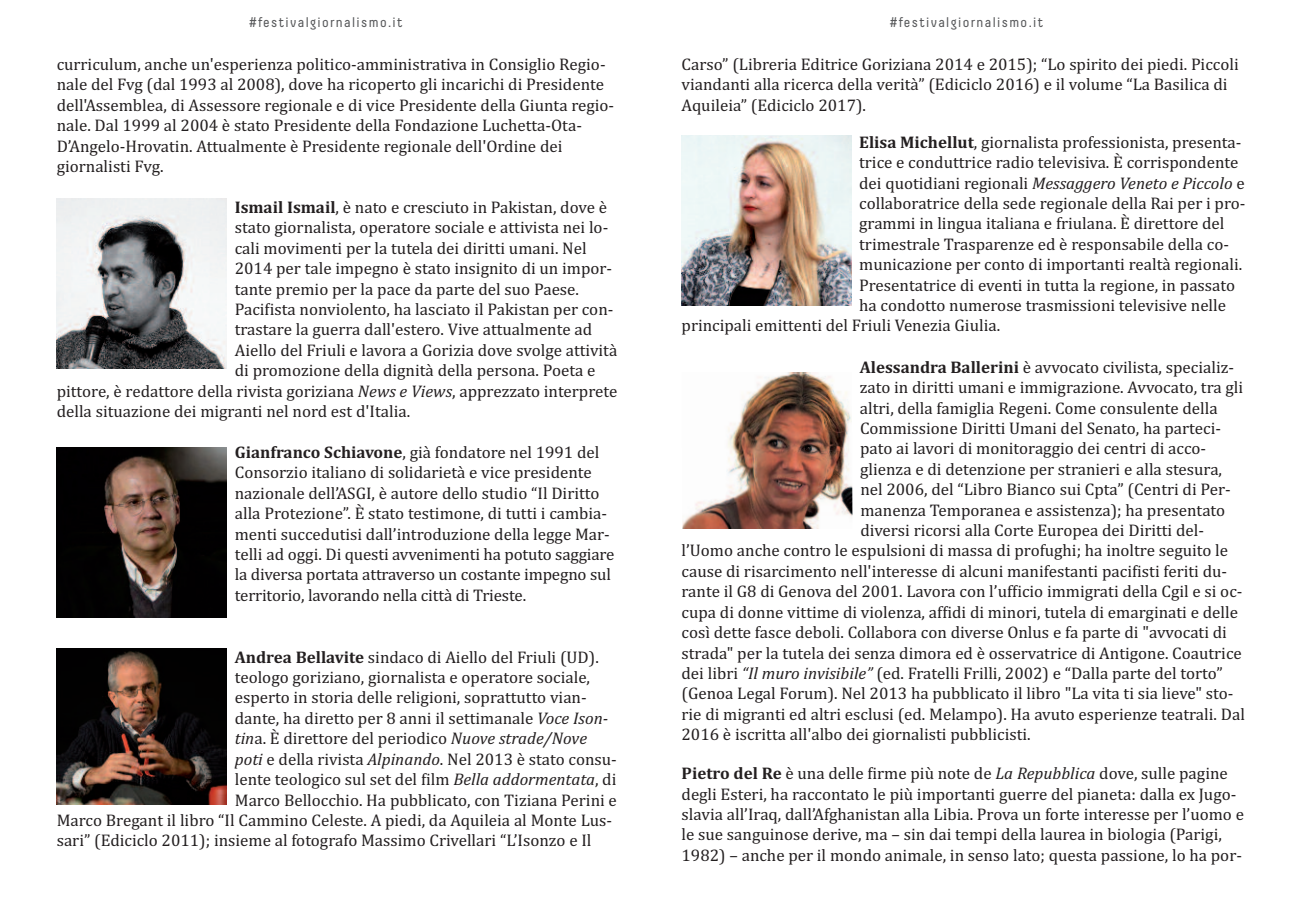
<style>
.page{position:relative;width:1304px;height:908px;background:#fff}
.page>*{position:absolute;margin:0;border:0;box-sizing:border-box;transform-origin:0 0}
.t1{font:17px/20.4px "Cambria";color:#231f20}
.t2{font:italic 17px "Cambria";color:#231f20}
.t3{font:14px "Decima Pro";letter-spacing:.1em;color:#57585a}
.s1{font-weight:700}
.s2{font-style:italic}
.s3{font-style:normal}
</style>
<div class="page">
<img style="left:57px;top:198px;width:170px;height:171px">
<img style="left:57px;top:447px;width:170px;height:170px">
<img style="left:681px;top:135px;width:170px;height:170px">
<img style="left:682px;top:372px;width:170px;height:157px">
<img style="left:57px;top:648px;width:170px;height:155px">
<p class="t3" style="left:249px;top:15px;width:155px">#festivalgiornalismo.it</p>
<p class="t3" style="left:890px;top:15px;width:155px">#festivalgiornalismo.it</p>
<p class="t1" style="left:57px;top:54px;width:559px">curriculum, anche un'esperienza politico-amministrativa in Consiglio Regio&shy;nale del Fvg (dal 1993 al 2008), dove ha ricoperto gli incarichi di Presidente dell'Assemblea, di Assessore regionale e di vice Presidente della Giunta regio&shy;nale. Dal 1999 al 2004 è stato Presidente della Fondazione Luchetta-Ota-D’Angelo-Hrovatin. Attualmente è Presidente regionale dell'Ordine dei giornalisti Fvg.</p>
<p class="t1" style="left:235px;top:197px;width:374px"><span class="s1">Ismail Ismail</span>, è nato e cresciuto in Pakistan, dove è</p>
<p class="t1" style="left:235px;top:217px;width:375px">stato giornalista, operatore sociale e attivista nei lo-</p>
<p class="t1" style="left:235px;top:237px;width:353px">cali movimenti per la tutela dei diritti umani. Nel</p>
<p class="t1" style="left:235px;top:258px;width:379px">2014 per tale impegno è stato insignito di un impor-</p>
<p class="t1" style="left:235px;top:278px;width:346px">tante premio per la pace da parte del suo Paese.</p>
<p class="t1" style="left:235px;top:299px;width:380px">Pacifista nonviolento, ha lasciato il Pakistan per con-</p>
<p class="t1" style="left:235px;top:319px;width:359px">trastare la guerra dall'estero. Vive attualmente ad</p>
<p class="t1" style="left:235px;top:339px;width:384px">Aiello del Friuli e lavora a Gorizia dove svolge attività</p>
<p class="t1" style="left:235px;top:360px;width:362px">di promozione della dignità della persona. Poeta e</p>
<p class="t1" style="left:57px;top:380px;width:562px">pittore, è redattore della rivista goriziana <span class="s2">News e Views</span>, apprezzato interprete</p>
<p class="t1" style="left:57px;top:401px;width:355px">della situazione dei migranti nel nord est d'Italia.</p>
<p class="t1" style="left:235px;top:441px;width:381px"><span class="s1">Gianfranco Schiavone</span>, già fondatore nel 1991 del Consorzio italiano di solidarietà e vice presidente nazionale dell’ASGI, è autore dello studio “Il Diritto alla Protezione”. È stato testimone, di tutti i cambia&shy;menti succedutisi dall’introduzione della legge Mar&shy;telli ad oggi. Di questi avvenimenti ha potuto saggiare la diversa portata attraverso un costante impegno sul territorio, lavorando nella città di Trieste.</p>
<p class="t1" style="left:682px;top:54px;width:559px">Carso” (Libreria Editrice Goriziana 2014 e 2015); “Lo spirito dei piedi. Piccoli viandanti alla ricerca della verità” (Ediciclo 2016) e il volume “La Basilica di<br>Aquileia” (Ediciclo 2017).</p>
<p class="t1" style="left:859px;top:131px;width:384px"><span class="s1">Elisa Michellut</span>, giornalista professionista, presenta-</p>
<p class="t1" style="left:859px;top:152px;width:381px">trice e conduttrice radio televisiva. È corrispondente</p>
<p class="t2" style="left:859px;top:173px;width:387px"><span class="s3">dei quotidiani regionali</span> Messaggero Veneto e Piccolo <span class="s3">e</span></p>
<p class="t1" style="left:859px;top:193px;width:388px">collaboratrice della sede regionale della Rai per i pro-</p>
<p class="t1" style="left:859px;top:213px;width:367px">grammi in lingua italiana e friulana. È direttore del</p>
<p class="t1" style="left:859px;top:233px;width:371px">trimestrale Trasparenze ed è responsabile della co-</p>
<p class="t1" style="left:859px;top:254px;width:385px">municazione per conto di importanti realtà regionali.</p>
<p class="t1" style="left:859px;top:274px;width:377px">Presentatrice di eventi in tutta la regione, in passato</p>
<p class="t1" style="left:859px;top:295px;width:368px">ha condotto numerose trasmissioni televisive nelle</p>
<p class="t1" style="left:682px;top:315px;width:320px">principali emittenti del Friuli Venezia Giulia.</p>
<p class="t1" style="left:860px;top:356px;width:376px"><span class="s1">Alessandra Ballerini</span> è avvocato civilista, specializ-</p>
<p class="t1" style="left:860px;top:377px;width:385px">zato in diritti umani e immigrazione. Avvocato, tra gli</p>
<p class="t1" style="left:860px;top:397px;width:359px">altri, della famiglia Regeni. Come consulente della</p>
<p class="t1" style="left:860px;top:417px;width:363px">Commissione Diritti Umani del Senato, ha parteci-</p>
<p class="t1" style="left:860px;top:438px;width:348px">pato ai lavori di monitoraggio dei centri di acco-</p>
<p class="t1" style="left:860px;top:458px;width:363px">glienza e di detenzione per stranieri e alla stesura,</p>
<p class="t1" style="left:860px;top:479px;width:372px">nel 2006, del “Libro Bianco sui Cpta” (Centri di Per-</p>
<p class="t1" style="left:860px;top:499px;width:366px">manenza Temporanea e assistenza); ha presentato</p>
<p class="t1" style="left:860px;top:519px;width:345px">diversi ricorsi alla Corte Europea dei Diritti del-</p>
<p class="t1" style="left:682px;top:540px;width:548px">l’Uomo anche contro le espulsioni di massa di profughi; ha inoltre seguito le</p>
<p class="t1" style="left:682px;top:560px;width:547px">cause di risarcimento nell'interesse di alcuni manifestanti pacifisti feriti du-</p>
<p class="t1" style="left:682px;top:581px;width:562px">rante il G8 di Genova del 2001. Lavora con l’ufficio immigrati della Cgil e si oc-</p>
<p class="t1" style="left:682px;top:601px;width:558px">cupa di donne vittime di violenza, affidi di minori, tutela di emarginati e delle</p>
<p class="t1" style="left:682px;top:621px;width:547px">così dette fasce deboli. Collabora con diverse Onlus e fa parte di "avvocati di</p>
<p class="t1" style="left:682px;top:642px;width:562px">strada" per la tutela dei senza dimora ed è osservatrice di Antigone. Coautrice</p>
<p class="t1" style="left:682px;top:662px;width:543px">dei libri <span class="s2">“Il muro invisibile”</span> (ed. Fratelli Frilli, 2002) e “Dalla parte del torto”</p>
<p class="t1" style="left:682px;top:683px;width:553px">(Genoa Legal Forum). Nel 2013 ha pubblicato il libro "La vita ti sia lieve" sto-</p>
<p class="t1" style="left:682px;top:703px;width:565px">rie di migranti ed altri esclusi (ed. Melampo). Ha avuto esperienze teatrali. Dal</p>
<p class="t1" style="left:682px;top:723px;width:351px">2016 è iscritta all'albo dei giornalisti pubblicisti.</p>
<p class="t1" style="left:682px;top:762px;width:564px"><span class="s1">Pietro del Re</span> è una delle firme più note de <span class="s2">La Repubblica</span> dove, sulle pagine degli Esteri, ha raccontato le più importanti guerre del pianeta: dalla ex Jugo&shy;slavia all’Iraq, dall’Afghanistan alla Libia. Prova un forte interesse per l’uomo e le sue sanguinose derive, ma – sin dai tempi della laurea in biologia (Parigi, 1982) – anche per il mondo animale, in senso lato; questa passione, lo ha por-</p>
<p class="t1" style="left:235px;top:646px;width:366px"><span class="s1">Andrea Bellavite</span> sindaco di Aiello del Friuli (UD).</p>
<p class="t1" style="left:235px;top:666px;width:357px">teologo goriziano, giornalista e operatore sociale,</p>
<p class="t1" style="left:235px;top:687px;width:353px">esperto in storia delle religioni, soprattutto vian-</p>
<p class="t1" style="left:235px;top:707px;width:375px">dante, ha diretto per 8 anni il settimanale <span class="s2">Voce Ison-</span></p>
<p class="t1" style="left:235px;top:727px;width:354px"><span class="s2">tin</span>a. È direttore del periodico <span class="s2">Nuove strade/Nove</span></p>
<p class="t1" style="left:235px;top:748px;width:384px"><span class="s2">poti</span> e della rivista <span class="s2">Alpinando</span>. Nel 2013 è stato consu-</p>
<p class="t1" style="left:235px;top:768px;width:383px">lente teologico sul set del film <span class="s2">Bella addormentata</span>, di</p>
<p class="t1" style="left:235px;top:789px;width:384px">Marco Bellocchio. Ha pubblicato, con Tiziana Perini e</p>
<p class="t1" style="left:57px;top:809px;width:557px">Marco Bregant il libro “Il Cammino Celeste. A piedi, da Aquileia al Monte Lus-</p>
<p class="t1" style="left:57px;top:829px;width:536px">sari” (Ediciclo 2011); insieme al fotografo Massimo Crivellari “L’Isonzo e Il</p>
</div>
